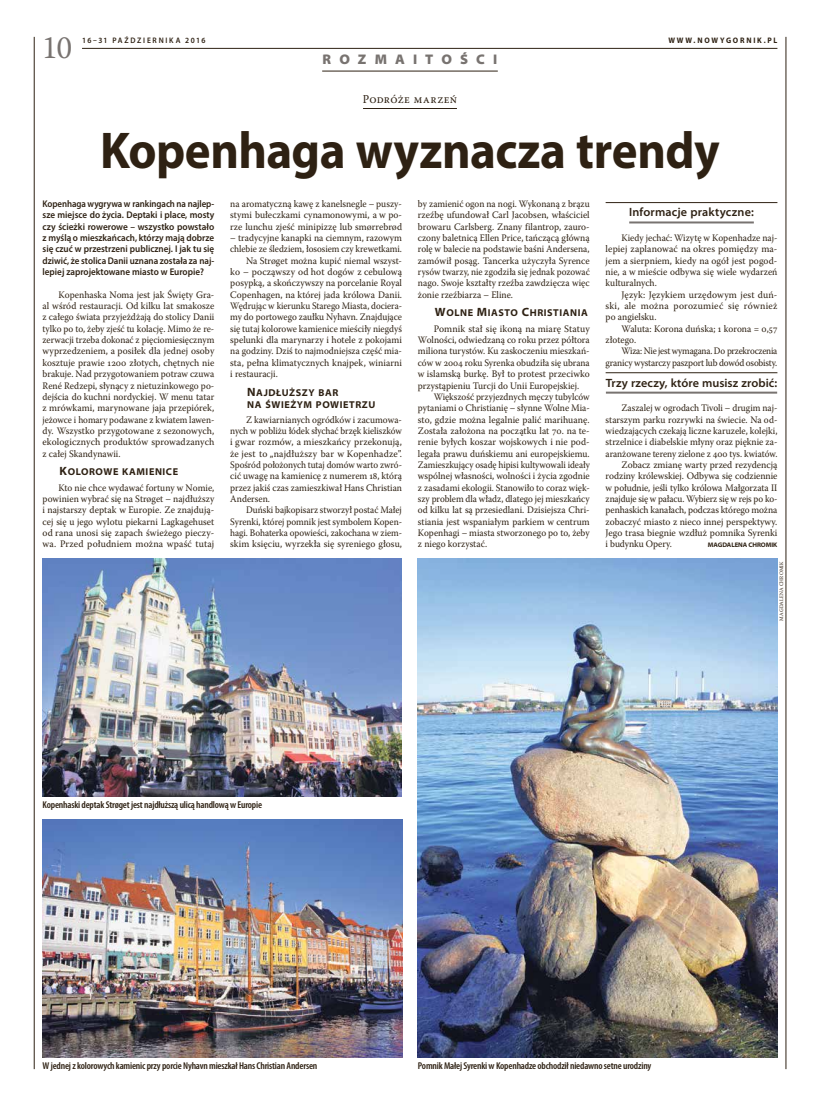
<style>
.page{position:relative;width:820px;height:1106px;background:#fff}
.page>*{position:absolute;margin:0;border:0;box-sizing:border-box;transform-origin:0 0}
.t1{font:700 52px "Myriad Pro";letter-spacing:-.01em;color:#2e2113;scale:.94 1}
.t2{font:32px "Warnock Pro";color:#787370;scale:.94 1}
.t3{font:900 semi-expanded 14px "Myriad Pro";letter-spacing:.61em;color:#787370;scale:.94 1}
.t4{font:600 semi-expanded 12px "Myriad Pro";letter-spacing:.01em;color:#2e2113;scale:.94 1}
.t5{font:12px "Warnock Pro";letter-spacing:.03em;color:#2e2113;scale:.94 1}
.t6{font:10px/12.3px "Myriad Pro Bold Semi Ext SC830";letter-spacing:.06em;color:#2e2113;scale:.94 1}
.t7{font:9.9px/11.3px "Warnock Pro";color:#2e2113;text-align:justify;scale:.93 1}
.t8{font:9.9px/11.3px "Warnock Pro";color:#2e2113;text-align:justify;scale:.94 1}
.t9{font:9.9px/11.3px "Warnock Pro";color:#2e2113;text-align:justify;scale:.95 1}
.t10{font:9.9px/11.3px "Warnock Pro";color:#2e2113;text-align:justify}
.t11{font:9.9px/11.3px "Warnock Pro";color:#2e2113;text-align:justify;scale:.92 1}
.t12{font:600 condensed 9.9px "Myriad Pro";letter-spacing:-.02em;color:#2e2113;scale:1.04 1}
.t13{font:9.9px "Warnock Pro";color:#2e2113;scale:.96 1}
.t14{font:9.9px/11.3px "Warnock Pro";letter-spacing:-.025em;color:#2e2113;text-align:right;scale:.91 1}
.t15{font:9.9px "Warnock Pro";color:#2e2113;scale:.91 1}
.t16{font:600 9.7px/11.3px "Myriad Pro";color:#2e2113;text-align:justify;scale:.91 1}
.t17{font:600 8px "Myriad Pro";letter-spacing:.23em;color:#2e2113;scale:.94 1}
.t18{font:700 8px "Myriad Pro";letter-spacing:.235em;color:#2e2113;scale:.94 1}
.t19{font:700 semi-expanded 6.6px "Myriad Pro";letter-spacing:-.01em;color:#2e2113;scale:.94 1}
.t20{font:5.3px "Warnock Pro";letter-spacing:.02em;color:#2e2113;scale:.94 1}
.s1{font-size:12px}
</style>
<div class="page">
<hr style="left:82px;top:48px;width:695px;height:1px;background:#2e2113">
<hr style="left:34px;top:37px;width:1px;height:1032px;background:#2e2113">
<hr style="left:785px;top:37px;width:1px;height:1032px;background:#2e2113">
<hr style="left:322px;top:71px;width:175px;height:1px;background:#2e2113">
<hr style="left:363px;top:108px;width:94px;height:1px;background:#2e2113">
<hr style="left:605px;top:202px;width:172px;height:1px;background:#2e2113">
<hr style="left:629px;top:221px;width:124px;height:2px;background:#787370">
<hr style="left:605px;top:372px;width:172px;height:1px;background:#2e2113">
<hr style="left:605px;top:391px;width:171px;height:2px;background:#787370">
<img style="left:418px;top:558px;width:359px;height:499px">
<img style="left:43px;top:819px;width:359px;height:238px">
<img style="left:43px;top:559px;width:359px;height:238px">
<p class="t17" style="left:82px;top:35px;width:133px">16–31 PAŹDZIERNIKA 2016</p>
<h2 class="t2" style="left:43px;top:28px;width:33px">10</h2>
<p class="t18" style="left:668px;top:35px;width:117px">WWW.NOWYGORNIK.PL</p>
<h3 class="t3" style="left:322px;top:51px;width:187px">ROZMAITOŚCI</h3>
<p class="t5" style="left:362px;top:92px;width:102px">Podróże marzeń</p>
<h1 class="t1" style="left:100px;top:117px;width:660px">Kopenhaga wyznacza trendy</h1>
<p class="t16" style="left:43px;top:198px;width:190px">Kopenhaga wygrywa w rankingach na najlep&shy;sze miejsce do życia. Deptaki i place, mosty czy ścieżki rowerowe – wszystko powstało z myślą o mieszkańcach, którzy mają dobrze się czuć w przestrzeni publicznej. I jak tu się dziwić, że stolica Danii uznana została za naj&shy;lepiej zaprojektowane miasto w Europie?</p>
<p class="t9" style="left:43px;top:289px;width:182px;text-indent:16px">Kopenhaska Noma jest jak Święty Gra&shy;al wśród restauracji. Od kilku lat smakosze z całego świata przyjeżdżają do stolicy Danii tylko po to, żeby zjeść tu kolację. Mimo że re&shy;zerwacji trzeba dokonać z pięciomiesięcznym wyprzedzeniem, a posiłek dla jednej osoby kosztuje prawie 1200 złotych, chętnych nie brakuje. Nad przygotowaniem potraw czuwa René Redzepi, słynący z nietuzinkowego po&shy;dejścia do kuchni nordyckiej. W menu tatar z mrówkami, marynowane jaja przepiórek, jeżowce i homary podawane z kwiatem lawen&shy;dy. Wszystko przygotowane z sezonowych, ekologicznych produktów sprowadzanych z całej Skandynawii.</p>
<p class="t6" style="left:60px;top:466px;width:128px"><span class="s1">K</span>OLOROWE KAMIENICE</p>
<p class="t8" style="left:43px;top:481px;width:184px;text-indent:16px">Kto nie chce wydawać fortuny w Nomie, powinien wybrać się na Strøget – najdłuższy i najstarszy deptak w Europie. Ze znajdują&shy;cej się u jego wylotu piekarni Lagkagehuset od rana unosi się zapach świeżego pieczy&shy;wa. Przed południem można wpaść tutaj</p>
<p class="t8" style="left:230px;top:198px;width:184px">na aromatyczną kawę z kanelsnegle – puszy&shy;stymi bułeczkami cynamonowymi, a w po&shy;rze lunchu zjeść minipizzę lub smørrebrød</p>
<p class="t8" style="left:230px;top:232px;width:184px">– tradycyjne kanapki na ciemnym, razowym</p>
<p class="t11" style="left:230px;top:243px;width:188px">chlebie ze śledziem, łososiem czy krewetkami.</p>
<p class="t8" style="left:246px;top:255px;width:167px">Na Strøget można kupić niemal wszyst-</p>
<p class="t10" style="left:230px;top:266px;width:173px">ko – począwszy od hot dogów z cebulową</p>
<p class="t8" style="left:230px;top:277px;width:184px">posypką, a skończywszy na porcelanie Royal</p>
<p class="t13" style="left:230px;top:288px;width:180px">Copenhagen, na której jada królowa Danii.</p>
<p class="t15" style="left:230px;top:300px;width:190px">Wędrując w kierunku Starego Miasta, dociera-</p>
<p class="t7" style="left:230px;top:311px;width:186px">my do portowego zaułku Nyhavn. Znajdujące</p>
<p class="t7" style="left:230px;top:323px;width:186px">się tutaj kolorowe kamienice mieściły niegdyś</p>
<p class="t9" style="left:230px;top:334px;width:182px">spelunki dla marynarzy i hotele z pokojami</p>
<p class="t7" style="left:230px;top:345px;width:186px">na godziny. Dziś to najmodniejsza część mia-</p>
<p class="t13" style="left:230px;top:356px;width:180px">sta, pełna klimatycznych knajpek, winiarni</p>
<p class="t8" style="left:230px;top:368px;width:52px">i restauracji.</p>
<p class="t6" style="left:247px;top:386px;width:138px"><span class="s1">N</span>AJDŁUŻSZY BAR<br>NA ŚWIEŻYM POWIETRZU</p>
<p class="t7" style="left:230px;top:413px;width:186px;text-indent:16px">Z kawiarnianych ogródków i zacumowa&shy;nych w pobliżu łódek słychać brzęk kieliszków i gwar rozmów, a mieszkańcy przekonują, że jest to „najdłuższy bar w Kopenhadze”.<br>Spośród położonych tutaj domów warto zwró&shy;cić uwagę na kamienicę z numerem 18, którą przez jakiś czas zamieszkiwał Hans Christian Andersen.</p>
<p class="t11" style="left:230px;top:504px;width:188px;text-indent:16px">Duński bajkopisarz stworzył postać Małej Syrenki, której pomnik jest symbolem Kopen&shy;hagi. Bohaterka opowieści, zakochana w ziem&shy;skim księciu, wyrzekła się syreniego głosu,</p>
<p class="t7" style="left:418px;top:198px;width:186px">by zamienić ogon na nogi. Wykonaną z brązu rzeźbę ufundował Carl Jacobsen, właściciel browaru Carlsberg. Znany filantrop, zauro&shy;czony baletnicą Ellen Price, tańczącą główną rolę w balecie na podstawie baśni Andersena, zamówił posąg. Tancerka użyczyła Syrence rysów twarzy, nie zgodziła się jednak pozować nago. Swoje kształty rzeźba zawdzięcza więc żonie rzeźbiarza – Eline.</p>
<p class="t6" style="left:435px;top:307px;width:164px"><span class="s1">W</span>OLNE <span class="s1">M</span>IASTO <span class="s1">C</span>HRISTIANIA</p>
<p class="t10" style="left:418px;top:323px;width:173px;text-indent:16px">Pomnik stał się ikoną na miarę Statuy Wolności, odwiedzaną co roku przez półtora miliona turystów. Ku zaskoczeniu mieszkań&shy;ców w 2004 roku Syrenka obudziła się ubrana w islamską burkę. Był to protest przeciwko przystąpieniu Turcji do Unii Europejskiej.</p>
<p class="t7" style="left:418px;top:391px;width:186px;text-indent:16px">Większość przyjezdnych męczy tubylców pytaniami o Christianię – słynne Wolne Mia&shy;sto, gdzie można legalnie palić marihuanę.<br>Została założona na początku lat 70. na te&shy;renie byłych koszar wojskowych i nie pod&shy;legała prawu duńskiemu ani europejskiemu.<br>Zamieszkujący osadę hipisi kultywowali ideały wspólnej własności, wolności i życia zgodnie z zasadami ekologii. Stanowiło to coraz więk&shy;szy problem dla władz, dlatego jej mieszkańcy od kilku lat są przesiedlani. Dzisiejsza Chri&shy;stiania jest wspaniałym parkiem w centrum Kopenhagi – miasta stworzonego po to, żeby z niego korzystać.</p>
<p class="t4" style="left:629px;top:206px;width:134px">Informacje praktyczne:</p>
<p class="t8" style="left:605px;top:232px;width:184px;text-indent:16px">Kiedy jechać: Wizytę w Kopenhadze naj&shy;lepiej zaplanować na okres pomiędzy ma&shy;jem a sierpniem, kiedy na ogół jest pogod&shy;nie, a w mieście odbywa się wiele wydarzeń kulturalnych.</p>
<p class="t10" style="left:605px;top:289px;width:173px;text-indent:16px">Język: Językiem urzędowym jest duń&shy;ski, ale można porozumieć się również po angielsku.</p>
<p class="t8" style="left:605px;top:323px;width:184px;text-indent:16px">Waluta: Korona duńska; 1 korona = 0,57 złotego.</p>
<p class="t14" style="left:605px;top:345px;width:190px">Wiza: Nie jest wymagana. Do przekroczenia granicy wystarczy paszport lub dowód osobisty.</p>
<p class="t4" style="left:605px;top:376px;width:184px">Trzy rzeczy, które musisz zrobić:</p>
<p class="t7" style="left:621px;top:402px;width:169px">Zaszalej w ogrodach Tivoli – drugim naj-</p>
<p class="t8" style="left:605px;top:413px;width:184px">starszym parku rozrywki na świecie. Na od-</p>
<p class="t7" style="left:605px;top:425px;width:186px">wiedzających czekają liczne karuzele, kolejki,</p>
<p class="t8" style="left:605px;top:436px;width:184px">strzelnice i diabelskie młyny oraz pięknie za-</p>
<p class="t11" style="left:605px;top:447px;width:188px">aranżowane tereny zielone z 400 tys. kwiatów.</p>
<p class="t13" style="left:621px;top:459px;width:164px">Zobacz zmianę warty przed rezydencją</p>
<p class="t9" style="left:605px;top:470px;width:182px">rodziny królewskiej. Odbywa się codziennie</p>
<p class="t8" style="left:605px;top:481px;width:184px">w południe, jeśli tylko królowa Małgorzata II</p>
<p class="t11" style="left:605px;top:493px;width:188px">znajduje się w pałacu. Wybierz się w rejs po ko-</p>
<p class="t8" style="left:605px;top:504px;width:184px">penhaskich kanałach, podczas którego można</p>
<p class="t13" style="left:605px;top:515px;width:180px">zobaczyć miasto z nieco innej perspektywy.</p>
<p class="t13" style="left:605px;top:527px;width:180px">Jego trasa biegnie wzdłuż pomnika Syrenki</p>
<p class="t8" style="left:605px;top:538px;width:72px">i budynku Opery.</p>
<p class="t19" style="left:707px;top:541px;width:75px">MAGDALENA CHROMIK</p>
<p class="t12" style="left:43px;top:799px;width:212px">Kopenhaski deptak Strøget jest najdłuższą ulicą handlową w Europie</p>
<p class="t12" style="left:43px;top:1060px;width:265px">W jednej z kolorowych kamienic przy porcie Nyhavn mieszkał Hans Christian Andersen</p>
<p class="t12" style="left:418px;top:1060px;width:226px">Pomnik Małej Syrenki w Kopenhadze obchodził niedawno setne urodziny</p>
<p class="t20" style="left:777px;top:620px;width:64px;rotate:-90deg">MAGDALENA CHROMIK</p>
</div>
